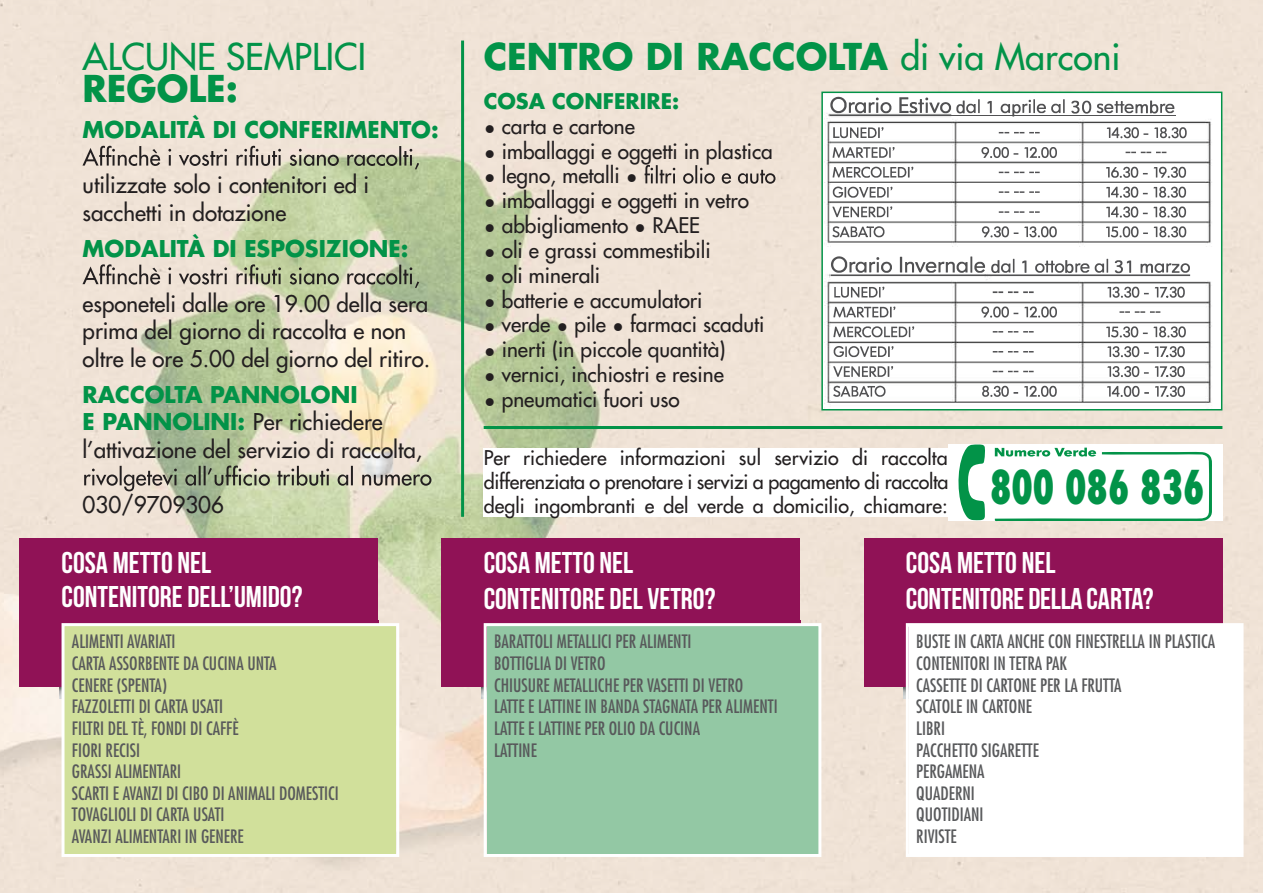
<style>
.page{position:relative;width:1263px;height:893px;background:#fff}
.page>*{position:absolute;margin:0;border:0;box-sizing:border-box;transform-origin:0 0}
.t1{font:800 condensed 45.3px "Futura Std";color:#029348;scale:.78 1}
.t2{font:700 36px "Futura Std";color:#029348}
.t3{font:500 36px "Futura Std";color:#029348}
.t4{font:700 30px/36px "Bebas Neue";color:#fff}
.t5{font:500 22.5px/27.5px "Futura Std";color:#231f20}
.t6{font:700 22.5px "Futura Std";color:#029348}
.t7{font:500 21px "Futura Std";color:#231f20}
.t8{font:700 21px "Futura Std";color:#029348}
.t9{font:500 19.8px/24.2px "Futura Std";letter-spacing:.005em;color:#231f20;text-align:justify}
.t10{font:condensed 18px/21.6px "Futura Std";color:#58595b}
.s1{font-weight:700;color:#029348}
.s2{font-weight:500}
</style>
<div class="page">
<img style="left:0;top:0;width:1263px;height:893px">
<div style="left:19px;top:538px;width:359px;height:149px;background:#901256"></div>
<div style="left:441px;top:538px;width:359px;height:149px;background:#901256"></div>
<div style="left:864px;top:538px;width:358px;height:149px;background:#901256"></div>
<div style="left:909px;top:626px;width:331px;height:228px;background:#fff"></div>
<div style="left:906px;top:623px;width:337px;height:234px;border:3px solid #fff"></div>
<div style="left:65px;top:626px;width:331px;height:228px;background:#d1e09b"></div>
<div style="left:62px;top:623px;width:337px;height:234px;border:3px solid #fff"></div>
<div style="left:487px;top:626px;width:331px;height:228px;background:#93c8a4"></div>
<div style="left:484px;top:623px;width:337px;height:234px;border:3px solid #fff"></div>
<div style="left:484px;top:449px;width:464px;height:68px;background:#fff"></div>
<svg style="left:82px;top:146px;width:337px;height:24px;background:#c0baaa"></svg>
<svg style="left:82px;top:264px;width:337px;height:24px;background:#b9b6a2"></svg>
<svg style="left:84px;top:466px;width:347px;height:25px;background:#b4b4a0"></svg>
<svg style="left:645px;top:165px;width:130px;height:19px;background:#c0b5ac"></svg>
<hr style="left:461px;top:41px;width:3px;height:476px;background:#029348">
<hr style="left:484px;top:426px;width:738px;height:3px;background:#029348">
<img style="left:823px;top:94px;width:397px;height:314px">
<svg style="left:830px;top:97px;width:150px;height:16px"></svg>
<svg style="left:987px;top:101px;width:5px;height:12px"></svg>
<svg style="left:1001px;top:99px;width:64px;height:18px"></svg>
<svg style="left:1071px;top:101px;width:20px;height:13px"></svg>
<svg style="left:1097px;top:101px;width:77px;height:12px"></svg>
<hr style="left:830px;top:115px;width:345px;height:1px;background:#515153">
<svg style="left:833px;top:127px;width:50px;height:11px"></svg>
<svg style="left:833px;top:147px;width:61px;height:11px"></svg>
<svg style="left:833px;top:167px;width:80px;height:11px"></svg>
<svg style="left:833px;top:187px;width:59px;height:11px"></svg>
<svg style="left:832px;top:206px;width:60px;height:11px"></svg>
<svg style="left:832px;top:226px;width:52px;height:11px"></svg>
<svg style="left:999px;top:132px;width:41px;height:1px"></svg>
<svg style="left:981px;top:147px;width:76px;height:11px"></svg>
<svg style="left:999px;top:172px;width:41px;height:1px"></svg>
<svg style="left:999px;top:191px;width:41px;height:2px"></svg>
<svg style="left:999px;top:211px;width:41px;height:2px"></svg>
<svg style="left:982px;top:226px;width:75px;height:11px"></svg>
<svg style="left:831px;top:256px;width:154px;height:17px"></svg>
<svg style="left:991px;top:259px;width:23px;height:14px"></svg>
<svg style="left:1022px;top:261px;width:4px;height:12px"></svg>
<svg style="left:1035px;top:259px;width:73px;height:14px"></svg>
<svg style="left:1115px;top:260px;width:16px;height:13px"></svg>
<svg style="left:1140px;top:263px;width:50px;height:10px"></svg>
<hr style="left:831px;top:274px;width:359px;height:2px;background:#515153">
<svg style="left:834px;top:287px;width:50px;height:11px"></svg>
<svg style="left:833px;top:307px;width:62px;height:10px"></svg>
<svg style="left:833px;top:326px;width:81px;height:11px"></svg>
<svg style="left:834px;top:346px;width:59px;height:11px"></svg>
<svg style="left:833px;top:366px;width:60px;height:11px"></svg>
<svg style="left:833px;top:386px;width:52px;height:11px"></svg>
<svg style="left:993px;top:291px;width:41px;height:2px"></svg>
<svg style="left:981px;top:306px;width:76px;height:12px"></svg>
<svg style="left:993px;top:331px;width:41px;height:2px"></svg>
<svg style="left:993px;top:351px;width:41px;height:1px"></svg>
<svg style="left:993px;top:371px;width:41px;height:1px"></svg>
<svg style="left:982px;top:386px;width:75px;height:11px"></svg>
<svg style="left:1107px;top:127px;width:80px;height:11px"></svg>
<svg style="left:1125px;top:152px;width:41px;height:1px"></svg>
<svg style="left:1106px;top:167px;width:80px;height:11px"></svg>
<svg style="left:1106px;top:187px;width:80px;height:11px"></svg>
<svg style="left:1106px;top:206px;width:80px;height:12px"></svg>
<svg style="left:1106px;top:226px;width:80px;height:11px"></svg>
<svg style="left:1107px;top:287px;width:78px;height:11px"></svg>
<svg style="left:1119px;top:311px;width:41px;height:2px"></svg>
<svg style="left:1106px;top:326px;width:80px;height:11px"></svg>
<svg style="left:1107px;top:346px;width:78px;height:11px"></svg>
<svg style="left:1107px;top:366px;width:78px;height:11px"></svg>
<svg style="left:1107px;top:386px;width:78px;height:11px"></svg>
<div style="left:821px;top:92px;width:401px;height:318px;border:1px solid #029348"></div>
<div style="left:948px;top:444px;width:274px;height:77px;background:#fff"></div>
<svg style="left:958px;top:444px;width:27px;height:76px"></svg>
<svg style="left:995px;top:448px;width:217px;height:73px"></svg>
<h2 class="t3" style="left:83px;top:34px;width:285px">ALCUNE SEMPLICI</h2>
<h2 class="t2" style="left:83px;top:65px;width:157px">REGOLE:</h2>
<p class="t6" style="left:83px;top:115px;width:358px">MODALITÀ DI CONFERIMENTO:</p>
<p class="t5" style="left:83px;top:171px;width:288px">utilizzate solo i contenitori ed i sacchetti in dotazione</p>
<p class="t6" style="left:83px;top:233px;width:327px">MODALITÀ DI ESPOSIZIONE:</p>
<p class="t5" style="left:83px;top:290px;width:349px">esponeteli dalle ore 19.00 della sera prima del giorno di raccolta e non oltre le ore 5.00 del giorno del ritiro.</p>
<p class="t5" style="left:83px;top:381px;width:341px"><span class="s1">RACCOLTA PANNOLONI<br>E PANNOLINI:</span> Per richiedere l’attivazione del servizio di raccolta,</p>
<p class="t5" style="left:83px;top:491px;width:143px">030/9709306</p>
<h2 class="t2" style="left:484px;top:33px;width:638px">CENTRO DI RACCOLTA <span class="s2">di via Marconi</span></h2>
<p class="t8" style="left:484px;top:87px;width:197px">COSA CONFERIRE:</p>
<p class="t7" style="left:484px;top:113px;width:153px">• carta e cartone</p>
<p class="t7" style="left:484px;top:138px;width:291px">• imballaggi e oggetti in plastica</p>
<p class="t7" style="left:484px;top:162px;width:156px">• legno, metalli •</p>
<p class="t7" style="left:484px;top:187px;width:267px">• imballaggi e oggetti in vetro</p>
<p class="t7" style="left:484px;top:212px;width:218px">• abbigliamento • RAEE</p>
<p class="t7" style="left:484px;top:237px;width:228px">• oli e grassi commestibili</p>
<p class="t7" style="left:484px;top:262px;width:118px">• oli minerali</p>
<p class="t7" style="left:484px;top:287px;width:220px">• batterie e accumulatori</p>
<p class="t7" style="left:484px;top:311px;width:282px">• verde • pile • farmaci scaduti</p>
<p class="t7" style="left:484px;top:336px;width:243px">• inerti (in piccole quantità)</p>
<p class="t7" style="left:484px;top:361px;width:242px">• vernici, inchiostri e resine</p>
<p class="t7" style="left:484px;top:386px;width:198px">• pneumatici fuori uso</p>
<p class="t9" style="left:484px;top:446px;width:466px">Per richiedere informazioni sul servizio di raccolta differenziata o prenotare i servizi a pagamento di raccolta degli ingombranti e del verde a domicilio, chiamare:</p>
<h1 class="t1" style="left:990px;top:458px;width:277px">800 086 836</h1>
<h3 class="t4" style="left:62px;top:545px;width:242px;line-height:34.5px">COSA METTO NEL<br>CONTENITORE DELL’UMIDO?</h3>
<h3 class="t4" style="left:484px;top:544px;width:233px">COSA METTO NEL<br>CONTENITORE DEL VETRO?</h3>
<h3 class="t4" style="left:906px;top:544px;width:249px">COSA METTO NEL<br>CONTENITORE DELLA CARTA?</h3>
<p class="t10" style="left:916px;top:631px;width:300px">BUSTE IN CARTA ANCHE CON FINESTRELLA IN PLASTICA<br>CONTENITORI IN TETRA PAK<br>CASSETTE DI CARTONE PER LA FRUTTA<br>SCATOLE IN CARTONE<br>LIBRI<br>PACCHETTO SIGARETTE<br>PERGAMENA<br>QUADERNI<br>QUOTIDIANI<br>RIVISTE</p>
<p class="t10" style="left:72px;top:631px;width:268px">ALIMENTI AVARIATI<br>CARTA ASSORBENTE DA CUCINA UNTA<br>CENERE (SPENTA)<br>FAZZOLETTI DI CARTA USATI<br>FILTRI DEL TÈ, FONDI DI CAFFÈ<br>FIORI RECISI<br>GRASSI ALIMENTARI<br>SCARTI E AVANZI DI CIBO DI ANIMALI DOMESTICI<br>TOVAGLIOLI DI CARTA USATI<br>AVANZI ALIMENTARI IN GENERE</p>
<p class="t10" style="left:494px;top:631px;width:285px">BARATTOLI METALLICI PER ALIMENTI<br>BOTTIGLIA DI VETRO<br>CHIUSURE METALLICHE PER VASETTI DI VETRO<br>LATTE E LATTINE IN BANDA STAGNATA PER ALIMENTI<br>LATTE E LATTINE PER OLIO DA CUCINA<br>LATTINE</p>
</div>
